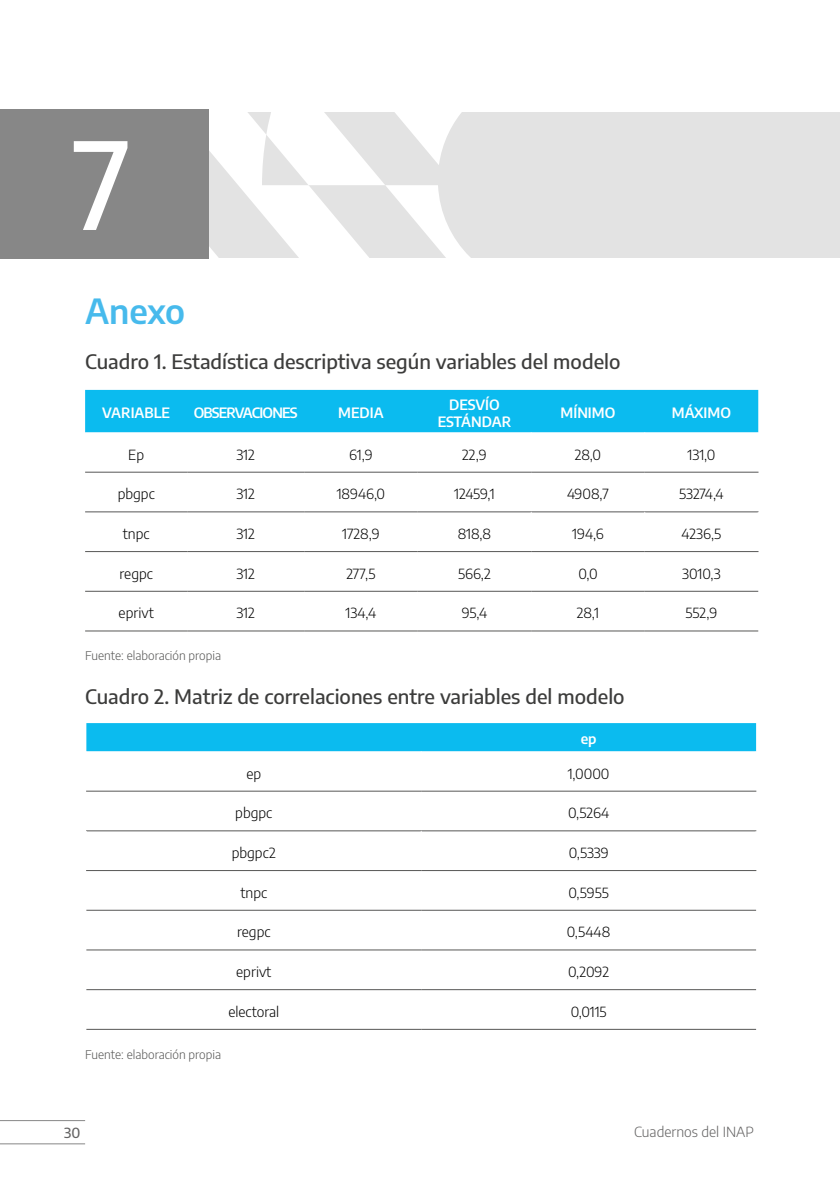
<style>
.page{position:relative;width:840px;height:1191px;background:#fff}
.page>*{position:absolute;margin:0;border:0;box-sizing:border-box;transform-origin:0 0}
.t1{font:500 120px "Encode Sans";color:#fff}
.t2{font:600 34px "Encode Sans";letter-spacing:-.005em;color:#47baec}
.t3{font:500 20px "Encode Sans";color:#3c3c3b}
.t4{font:300 14px "Encode Sans";color:#000}
.t5{font:600 14px/16.8px "Encode Sans";color:#fff;text-align:center}
.t6{font:300 14px "Encode Sans";color:#646363}
.t7{font:600 14px "Encode Sans";letter-spacing:-.06em;color:#fff}
.t8{font:500 14px "Encode Sans";color:#646363}
.t9{font:300 12px "Encode Sans";color:#575756}
</style>
<div class="page">
<div style="left:191px;top:112px;width:648px;height:145px;background:#e3e3e3"></div>
<svg style="left:209px;top:112px;width:261px;height:145px"></svg>
<div style="left:0;top:109px;width:209px;height:149px;background:#878787"></div>
<hr style="left:0;top:1120px;width:85px;height:1px;background:#878787">
<hr style="left:0;top:1143px;width:85px;height:1px;background:#878787">
<div style="left:85px;top:390px;width:672px;height:42px;background:#0bbbef"></div>
<svg style="left:85px;top:432px;width:672px;height:159px"></svg>
<hr style="left:530px;top:432px;width:1px;height:40px;background:#fff">
<hr style="left:644px;top:432px;width:1px;height:40px;background:#fff">
<hr style="left:85px;top:472px;width:102px;height:1px;background:#575756">
<hr style="left:187px;top:472px;width:117px;height:1px;background:#575756">
<hr style="left:304px;top:472px;width:113px;height:1px;background:#575756">
<hr style="left:417px;top:472px;width:114px;height:1px;background:#575756">
<hr style="left:531px;top:472px;width:113px;height:1px;background:#575756">
<hr style="left:644px;top:472px;width:114px;height:1px;background:#575756">
<hr style="left:85px;top:511px;width:102px;height:1px;background:#575756">
<hr style="left:187px;top:511px;width:117px;height:1px;background:#575756">
<hr style="left:304px;top:511px;width:113px;height:1px;background:#575756">
<hr style="left:417px;top:511px;width:114px;height:1px;background:#575756">
<hr style="left:531px;top:511px;width:113px;height:1px;background:#575756">
<hr style="left:644px;top:511px;width:114px;height:1px;background:#575756">
<hr style="left:85px;top:591px;width:102px;height:1px;background:#575756">
<hr style="left:187px;top:591px;width:117px;height:1px;background:#575756">
<hr style="left:304px;top:591px;width:113px;height:1px;background:#575756">
<hr style="left:417px;top:591px;width:114px;height:1px;background:#575756">
<hr style="left:531px;top:591px;width:113px;height:1px;background:#575756">
<hr style="left:644px;top:591px;width:113px;height:1px;background:#575756">
<hr style="left:530px;top:512px;width:1px;height:39px;background:#fff">
<hr style="left:644px;top:512px;width:1px;height:39px;background:#fff">
<hr style="left:85px;top:551px;width:102px;height:1px;background:#575756">
<hr style="left:187px;top:551px;width:117px;height:1px;background:#575756">
<hr style="left:304px;top:551px;width:113px;height:1px;background:#575756">
<hr style="left:417px;top:551px;width:114px;height:1px;background:#575756">
<hr style="left:531px;top:551px;width:113px;height:1px;background:#575756">
<hr style="left:644px;top:551px;width:114px;height:1px;background:#575756">
<hr style="left:85px;top:630px;width:102px;height:1px;background:#575756">
<hr style="left:187px;top:630px;width:117px;height:1px;background:#575756">
<hr style="left:304px;top:630px;width:113px;height:1px;background:#575756">
<hr style="left:417px;top:630px;width:114px;height:1px;background:#575756">
<hr style="left:531px;top:630px;width:113px;height:1px;background:#575756">
<hr style="left:644px;top:630px;width:113px;height:1px;background:#575756">
<div style="left:86px;top:723px;width:669px;height:28px;background:#0bbbef"></div>
<svg style="left:86px;top:751px;width:669px;height:278px"></svg>
<hr style="left:86px;top:751px;width:1px;height:40px;background:#fff">
<hr style="left:420px;top:751px;width:1px;height:40px;background:#fff">
<hr style="left:86px;top:791px;width:335px;height:1px;background:#575756">
<hr style="left:421px;top:791px;width:335px;height:1px;background:#575756">
<hr style="left:86px;top:830px;width:335px;height:1px;background:#575756">
<hr style="left:421px;top:830px;width:335px;height:1px;background:#575756">
<hr style="left:86px;top:910px;width:335px;height:1px;background:#575756">
<hr style="left:421px;top:910px;width:334px;height:1px;background:#575756">
<hr style="left:86px;top:831px;width:1px;height:39px;background:#fff">
<hr style="left:420px;top:831px;width:1px;height:39px;background:#fff">
<hr style="left:86px;top:870px;width:335px;height:1px;background:#575756">
<hr style="left:421px;top:870px;width:335px;height:1px;background:#575756">
<hr style="left:86px;top:949px;width:335px;height:1px;background:#575756">
<hr style="left:421px;top:949px;width:334px;height:1px;background:#575756">
<hr style="left:86px;top:989px;width:335px;height:1px;background:#575756">
<hr style="left:421px;top:989px;width:334px;height:1px;background:#575756">
<hr style="left:86px;top:1029px;width:335px;height:1px;background:#575756">
<hr style="left:421px;top:1029px;width:334px;height:1px;background:#575756">
<h1 class="t1" style="left:73px;top:100px;width:59px">7</h1>
<h2 class="t2" style="left:85px;top:287px;width:101px">Anexo</h2>
<h3 class="t3" style="left:85px;top:348px;width:536px">Cuadro 1. Estadística descriptiva según variables del modelo</h3>
<p class="t5" style="left:102px;top:404px;width:69px">VARIABLE</p>
<p class="t7" style="left:194px;top:403px;width:105px">OBSERVACIONES</p>
<p class="t5" style="left:338px;top:404px;width:47px">MEDIA</p>
<p class="t5" style="left:437px;top:395px;width:75px">DESVÍO<br>ESTÁNDAR</p>
<p class="t5" style="left:560px;top:404px;width:56px">MÍNIMO</p>
<p class="t5" style="left:671px;top:404px;width:60px">MÁXIMO</p>
<p class="t4" style="left:128px;top:444px;width:17px">Ep</p>
<p class="t4" style="left:236px;top:444px;width:20px">312</p>
<p class="t4" style="left:349px;top:444px;width:25px">61,9</p>
<p class="t4" style="left:462px;top:444px;width:26px">22,9</p>
<p class="t4" style="left:574px;top:444px;width:28px">28,0</p>
<p class="t4" style="left:687px;top:444px;width:29px">131,0</p>
<p class="t4" style="left:118px;top:484px;width:38px">pbgpc</p>
<p class="t4" style="left:236px;top:484px;width:20px">312</p>
<p class="t4" style="left:336px;top:484px;width:50px">18946,0</p>
<p class="t4" style="left:454px;top:484px;width:42px">12459,1</p>
<p class="t4" style="left:566px;top:484px;width:43px">4908,7</p>
<p class="t4" style="left:678px;top:484px;width:46px">53274,4</p>
<p class="t4" style="left:123px;top:524px;width:28px">tnpc</p>
<p class="t4" style="left:236px;top:524px;width:20px">312</p>
<p class="t4" style="left:342px;top:524px;width:39px">1728,9</p>
<p class="t4" style="left:457px;top:524px;width:35px">818,8</p>
<p class="t4" style="left:572px;top:524px;width:33px">194,6</p>
<p class="t4" style="left:681px;top:524px;width:41px">4236,5</p>
<p class="t4" style="left:119px;top:564px;width:35px">regpc</p>
<p class="t4" style="left:236px;top:564px;width:20px">312</p>
<p class="t4" style="left:346px;top:564px;width:31px">277,5</p>
<p class="t4" style="left:458px;top:564px;width:34px">566,2</p>
<p class="t4" style="left:578px;top:564px;width:21px">0,0</p>
<p class="t4" style="left:681px;top:564px;width:40px">3010,3</p>
<p class="t4" style="left:119px;top:603px;width:37px">eprivt</p>
<p class="t4" style="left:236px;top:603px;width:20px">312</p>
<p class="t4" style="left:345px;top:603px;width:32px">134,4</p>
<p class="t4" style="left:461px;top:603px;width:27px">95,4</p>
<p class="t4" style="left:576px;top:603px;width:24px">28,1</p>
<p class="t4" style="left:685px;top:603px;width:33px">552,9</p>
<p class="t9" style="left:85px;top:647px;width:137px">Fuente: elaboración propia</p>
<h3 class="t3" style="left:85px;top:682px;width:540px">Cuadro 2. Matriz de correlaciones entre variables del modelo</h3>
<p class="t5" style="left:580px;top:730px;width:17px">ep</p>
<p class="t4" style="left:246px;top:763px;width:16px">ep</p>
<p class="t4" style="left:567px;top:763px;width:43px">1,0000</p>
<p class="t4" style="left:235px;top:803px;width:38px">pbgpc</p>
<p class="t4" style="left:567px;top:803px;width:43px">0,5264</p>
<p class="t4" style="left:231px;top:843px;width:46px">pbgpc2</p>
<p class="t4" style="left:568px;top:843px;width:41px">0,5339</p>
<p class="t4" style="left:240px;top:882px;width:28px">tnpc</p>
<p class="t4" style="left:568px;top:882px;width:42px">0,5955</p>
<p class="t4" style="left:237px;top:922px;width:35px">regpc</p>
<p class="t4" style="left:566px;top:922px;width:45px">0,5448</p>
<p class="t4" style="left:236px;top:962px;width:37px">eprivt</p>
<p class="t4" style="left:567px;top:962px;width:43px">0,2092</p>
<p class="t4" style="left:228px;top:1001px;width:52px">electoral</p>
<p class="t4" style="left:570px;top:1001px;width:37px">0,0115</p>
<p class="t9" style="left:85px;top:1046px;width:137px">Fuente: elaboración propia</p>
<p class="t8" style="left:64px;top:1122px;width:18px">30</p>
<p class="t6" style="left:633px;top:1122px;width:121px">Cuadernos del INAP</p>
</div>
